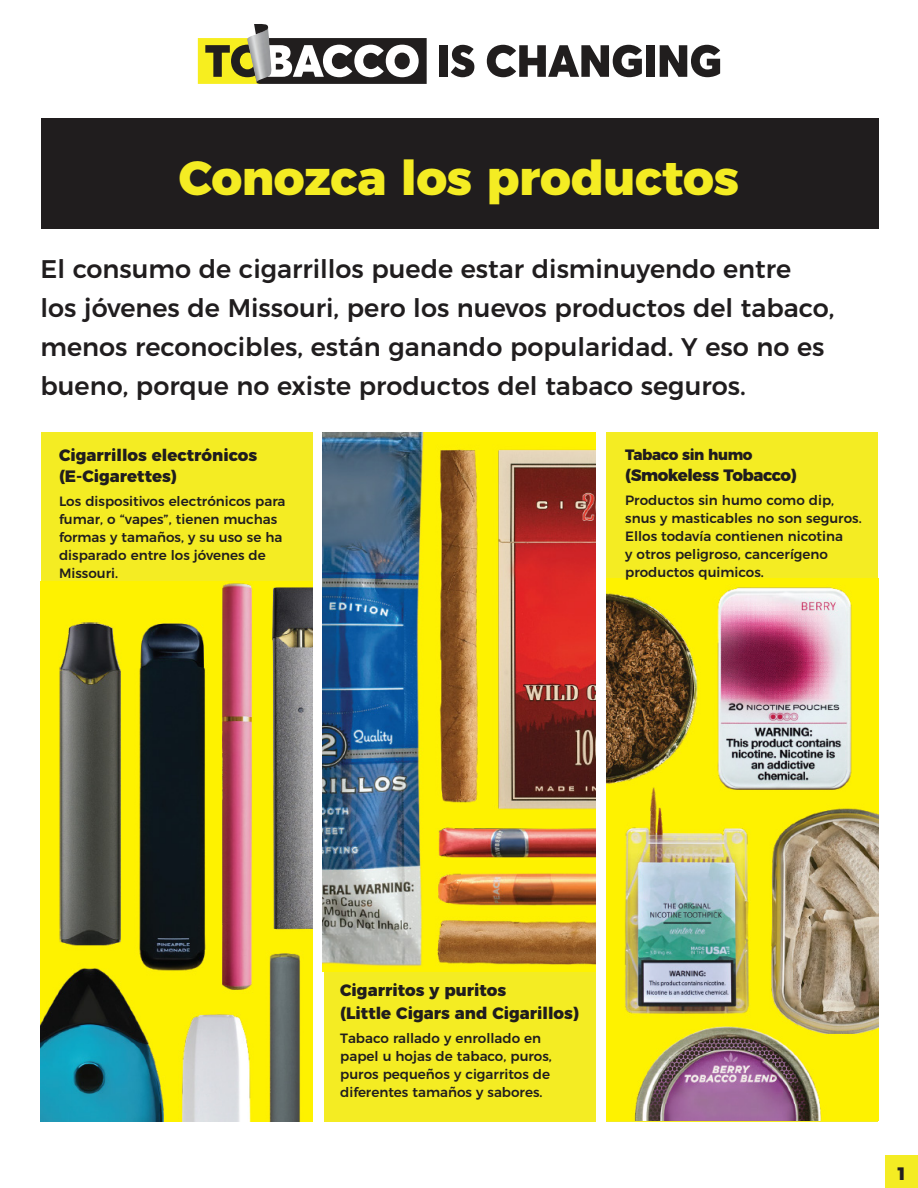
<style>
.page{position:relative;width:918px;height:1188px;background:#fff}
.page>*{position:absolute;margin:0;border:0;box-sizing:border-box;transform-origin:0 0}
.t1{font:800 48px "Montserrat";letter-spacing:-.01em;color:#f4ec23}
.t2{font:500 25.5px/39px "Montserrat";color:#201d1e}
.t3{font:800 18px "Montserrat";color:#231f20}
.t4{font:800 16.5px/22.5px "Montserrat";color:#201d1e}
.t5{font:800 16.5px "Montserrat";letter-spacing:-.025em;color:#201d1e}
.t6{font:800 15px "Montserrat";letter-spacing:-.025em;color:#201d1e}
.t7{font:500 13.5px/18px "Montserrat";color:#201d1e}
</style>
<div class="page">
<div style="left:439px;top:45px;width:9px;height:32px;background:#211e1e"></div>
<svg style="left:451px;top:45px;width:23px;height:32px"></svg>
<svg style="left:487px;top:45px;width:155px;height:32px"></svg>
<div style="left:647px;top:45px;width:8px;height:32px;background:#211e1e"></div>
<svg style="left:660px;top:45px;width:60px;height:32px"></svg>
<svg style="left:198px;top:24px;width:229px;height:60px"></svg>
<img style="left:247px;top:27px;width:25px;height:55px">
<div style="left:41px;top:118px;width:838px;height:110px;background:#201d1e"></div>
<div style="left:41px;top:432px;width:271px;height:689px;background:#f4ec23"></div>
<div style="left:324px;top:432px;width:271px;height:689px;background:#f4ec23"></div>
<div style="left:607px;top:432px;width:271px;height:689px;background:#f4ec23"></div>
<div style="left:886px;top:1156px;width:32px;height:32px;background:#f4ec23"></div>
<img style="left:41px;top:581px;width:271px;height:540px">
<img style="left:323px;top:432px;width:272px;height:539px">
<img style="left:607px;top:578px;width:272px;height:543px">
<p class="t1" style="left:179px;top:138px;width:562px">Conozca los productos</p>
<p class="t2" style="left:40px;top:248px;width:796px">El consumo de cigarrillos puede estar disminuyendo entre<br>los jóvenes de Missouri, pero los nuevos productos del tabaco, menos reconocibles, están ganando popularidad. Y eso no es bueno, porque no existe productos del tabaco seguros.</p>
<p class="t4" style="left:59px;top:443px;width:200px">Cigarrillos electrónicos</p>
<p class="t4" style="left:59px;top:464px;width:119px">(E-Cigarettes)</p>
<p class="t7" style="left:59px;top:492px;width:228px">Los dispositivos electrónicos para fumar, o “vapes”, tienen muchas formas y tamaños, y su uso se ha disparado entre los jóvenes de<br>Missouri.</p>
<p class="t6" style="left:625px;top:442px;width:129px">Tabaco sin humo</p>
<p class="t5" style="left:625px;top:461px;width:173px">(Smokeless Tobacco)</p>
<p class="t7" style="left:625px;top:490px;width:238px">Productos sin humo como dip, snus y masticables no son seguros.<br>Ellos todavía contienen nicotina<br>y otros peligroso, cancerígeno productos quimicos.</p>
<p class="t4" style="left:340px;top:978px;width:240px">Cigarritos y puritos<br>(Little Cigars and Cigarillos)</p>
<p class="t7" style="left:340px;top:1028px;width:213px">Tabaco rallado y enrollado en papel u hojas de tabaco, puros, puros pequeños y cigarritos de diferentes tamaños y sabores.</p>
<p class="t3" style="left:896px;top:1158px;width:13px">1</p>
</div>
